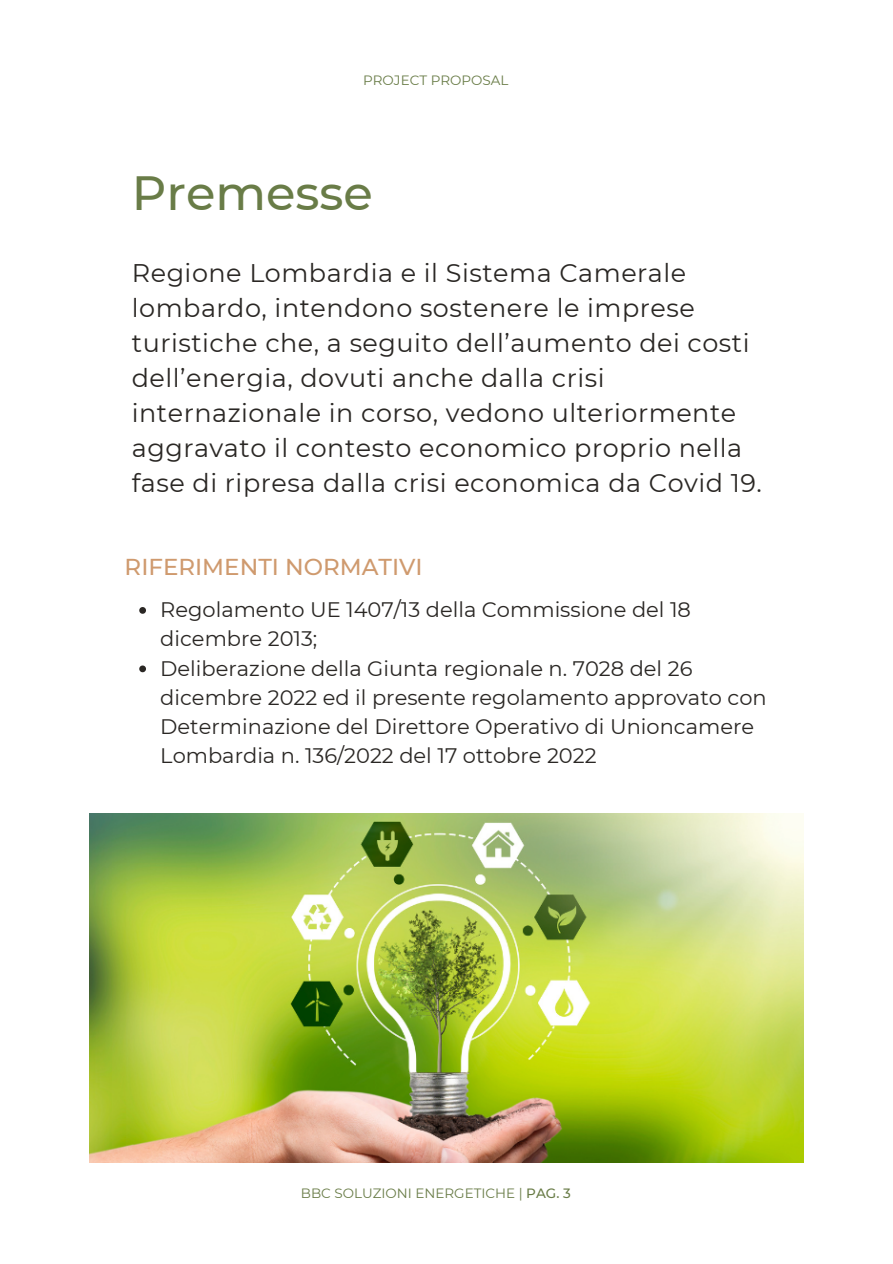
<style>
.page{position:relative;width:893px;height:1264px;background:#fff}
.page>*{position:absolute;margin:0;border:0;box-sizing:border-box;transform-origin:0 0}
.t1{font:500 48px "Montserrat";color:#697c47}
.t2{font:25.5px/34.8px "Montserrat";letter-spacing:.02em;color:#2a2724}
.t3{font:500 22.95px "Montserrat";color:#cf9a6e}
.t4{font:21px/29.2px "Montserrat";color:#2a2724}
.t5{font:13.5px "Montserrat";color:#697c47}
.s1{font-weight:500}
</style>
<div class="page">
<img style="left:89px;top:813px;width:714px;height:348px">
<svg style="left:139px;top:607px;width:7px;height:6px"></svg>
<svg style="left:139px;top:665px;width:7px;height:7px"></svg>
<p class="t5" style="left:363px;top:72px;width:147px">PROJECT PROPOSAL</p>
<p class="t1" style="left:132px;top:163px;width:243px">Premesse</p>
<p class="t2" style="left:132px;top:256px;width:631px">Regione Lombardia e il Sistema Camerale lombardo, intendono sostenere le imprese turistiche che, a seguito dell’aumento dei costi dell’energia, dovuti anche dalla crisi internazionale in corso, vedono ulteriormente aggravato il contesto economico proprio nella fase di ripresa dalla crisi economica da Covid 19.</p>
<p class="t3" style="left:125px;top:552px;width:299px">RIFERIMENTI NORMATIVI</p>
<p class="t4" style="left:160px;top:595px;width:532px">Regolamento UE 1407/13 della Commissione del 18 dicembre 2013;</p>
<p class="t4" style="left:160px;top:653px;width:608px">Deliberazione della Giunta regionale n. 7028 del 26 dicembre 2022 ed il presente regolamento approvato con Determinazione del Direttore Operativo di Unioncamere Lombardia n. 136/2022 del 17 ottobre 2022</p>
<p class="t5" style="left:301px;top:1185px;width:271px">BBC SOLUZIONI ENERGETICHE | <span class="s1">PAG. 3</span></p>
</div>
